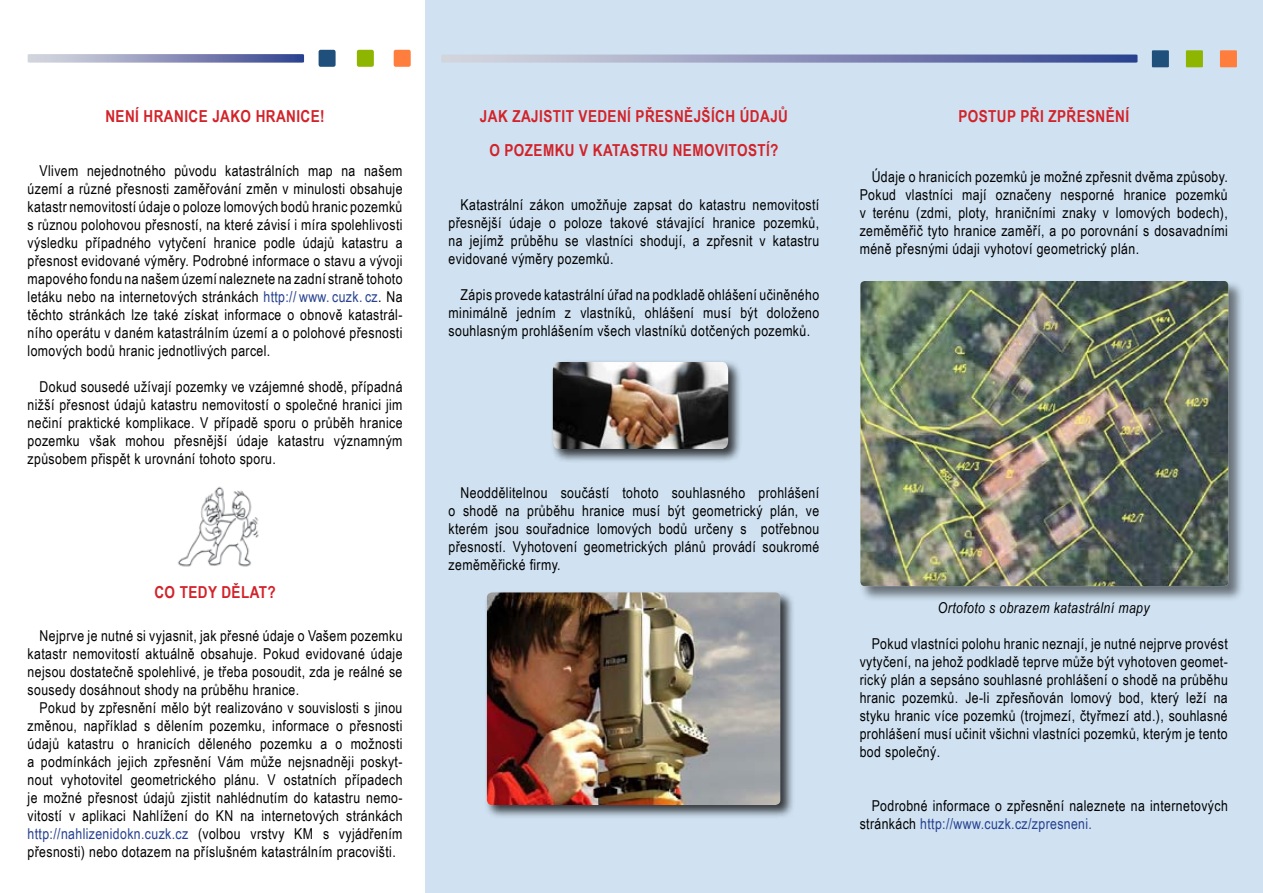
<style>
.page{position:relative;width:1263px;height:893px;background:#fff}
.page>*{position:absolute;margin:0;border:0;box-sizing:border-box;transform-origin:0 0}
.t1{font:700 16.5px/34px "Arial Narrow";letter-spacing:.025em;color:#d2232a;text-align:center}
.t2{font:15px/18px "Arial Narrow";letter-spacing:.025em;color:#000;text-align:justify}
.t3{font:italic 15px "Arial Narrow";letter-spacing:.025em;color:#000}
.s1{color:#25408f}
</style>
<div class="page">
<div style="left:425px;top:0;width:838px;height:893px;background:#d0e2f2"></div>
<svg style="left:28px;top:54px;width:276px;height:9px;background:#9197bd"></svg>
<svg style="left:441px;top:55px;width:696px;height:8px;background:#8e95bb"></svg>
<div style="left:1186px;top:50px;width:17px;height:17px;background:#8eb600"></div>
<div style="left:1152px;top:50px;width:17px;height:17px;background:#1f507b"></div>
<div style="left:1220px;top:50px;width:17px;height:17px;background:#ff7e3d"></div>
<div style="left:859px;top:280px;width:385px;height:322px;background:#000;opacity:.5"></div>
<img style="left:860px;top:281px;width:368px;height:305px">
<div style="left:485px;top:590px;width:310px;height:229px;background:#000;opacity:.75"></div>
<img style="left:487px;top:592px;width:293px;height:213px">
<div style="left:357px;top:50px;width:17px;height:17px;background:#8eb600;border-radius:2px"></div>
<div style="left:319px;top:50px;width:17px;height:17px;background:#1f507b;border-radius:2px"></div>
<div style="left:394px;top:50px;width:17px;height:17px;background:#ff7e3d;border-radius:2px"></div>
<img style="left:177px;top:486px;width:82px;height:81px">
<div style="left:550px;top:359px;width:193px;height:105px;background:#000;opacity:.75"></div>
<img style="left:553px;top:362px;width:175px;height:87px">
<p class="t1" style="left:105px;top:98px;width:221px">NENÍ HRANICE JAKO HRANICE!</p>
<p class="t2" style="left:28px;top:161px;width:376px;text-indent:12px">Vlivem nejednotného původu katastrálních map na našem území a různé přesnosti zaměřování změn v minulosti obsahuje katastr nemovitostí údaje o poloze lomových bodů hranic pozemků s různou polohovou přesností, na které závisí i míra spolehlivosti výsledku případného vytyčení hranice podle údajů katastru a přesnost evidované výměry. Podrobné informace o stavu a vývoji mapového fondu na našem území naleznete na zadní straně tohoto letáku nebo na internetových stránkách <span class="s1">http:// www. cuzk. cz</span>. Na těchto stránkách lze také získat informace o obnově katastrál&shy;ního operátu v daném katastrálním území a o polohové přesnosti lomových bodů hranic jednotlivých parcel.</p>
<p class="t2" style="left:28px;top:377px;width:376px;text-indent:12px">Dokud sousedé užívají pozemky ve vzájemné shodě, případná nižší přesnost údajů katastru nemovitostí o společné hranici jim nečiní praktické komplikace. V případě sporu o průběh hranice pozemku však mohou přesnější údaje katastru významným způsobem přispět k urovnání tohoto sporu.</p>
<p class="t1" style="left:154px;top:575px;width:123px">CO TEDY DĚLAT?</p>
<p class="t2" style="left:28px;top:626px;width:376px;text-indent:12px">Nejprve je nutné si vyjasnit, jak přesné údaje o Vašem pozemku katastr nemovitostí aktuálně obsahuje. Pokud evidované údaje nejsou dostatečně spolehlivé, je třeba posoudit, zda je reálné se sousedy dosáhnout shody na průběhu hranice.</p>
<p class="t2" style="left:28px;top:698px;width:376px;text-indent:12px">Pokud by zpřesnění mělo být realizováno v souvislosti s jinou změnou, například s dělením pozemku, informace o přesnosti údajů katastru o hranicích děleného pozemku a o možnosti a podmínkách jejich zpřesnění Vám může nejsnadněji poskyt&shy;nout vyhotovitel geometrického plánu. V ostatních případech je možné přesnost údajů zjistit nahlédnutím do katastru nemo&shy;vitostí v aplikaci Nahlížení do KN na internetových stránkách <span class="s1">http://nahlizenidokn.cuzk.cz</span> (volbou vrstvy KM s vyjádřením přesnosti) nebo dotazem na příslušném katastrálním pracovišti.</p>
<p class="t1" style="left:480px;top:98px;width:310px">JAK ZAJISTIT VEDENÍ PŘESNĚJŠÍCH ÚDAJŮ<br>O POZEMKU V KATASTRU NEMOVITOSTÍ?</p>
<p class="t2" style="left:449px;top:195px;width:372px;text-indent:12px">Katastrální zákon umožňuje zapsat do katastru nemovitostí přesnější údaje o poloze takové stávající hranice pozemků, na jejímž průběhu se vlastníci shodují, a zpřesnit v katastru evidované výměry pozemků.</p>
<p class="t2" style="left:449px;top:285px;width:372px;text-indent:12px">Zápis provede katastrální úřad na podkladě ohlášení učiněného minimálně jedním z vlastníků, ohlášení musí být doloženo souhlasným prohlášením všech vlastníků dotčených pozemků.</p>
<p class="t1" style="left:958px;top:98px;width:172px">POSTUP PŘI ZPŘESNĚNÍ</p>
<p class="t2" style="left:860px;top:168px;width:370px;text-indent:12px">Údaje o hranicích pozemků je možné zpřesnit dvěma způsoby.<br>Pokud vlastníci mají označeny nesporné hranice pozemků v terénu (zdmi, ploty, hraničními znaky v lomových bodech), zeměměřič tyto hranice zaměří, a po porovnání s dosavadními méně přesnými údaji vyhotoví geometrický plán.</p>
<p class="t2" style="left:449px;top:483px;width:372px;text-indent:12px">Neoddělitelnou součástí tohoto souhlasného prohlášení o shodě na průběhu hranice musí být geometrický plán, ve kterém jsou souřadnice lomových bodů určeny s potřebnou přesností. Vyhotovení geometrických plánů provádí soukromé zeměměřické firmy.</p>
<p class="t3" style="left:938px;top:597px;width:213px">Ortofoto s obrazem katastrální mapy</p>
<p class="t2" style="left:860px;top:634px;width:370px;text-indent:12px">Pokud vlastníci polohu hranic neznají, je nutné nejprve provést vytyčení, na jehož podkladě teprve může být vyhotoven geomet&shy;rický plán a sepsáno souhlasné prohlášení o shodě na průběhu hranic pozemků. Je-li zpřesňován lomový bod, který leží na styku hranic více pozemků (trojmezí, čtyřmezí atd.), souhlasné prohlášení musí učinit všichni vlastníci pozemků, kterým je tento bod společný.</p>
<p class="t2" style="left:860px;top:796px;width:370px;text-indent:12px">Podrobné informace o zpřesnění naleznete na internetových stránkách <span class="s1">http://www.cuzk.cz/zpresneni.</span></p>
</div>
